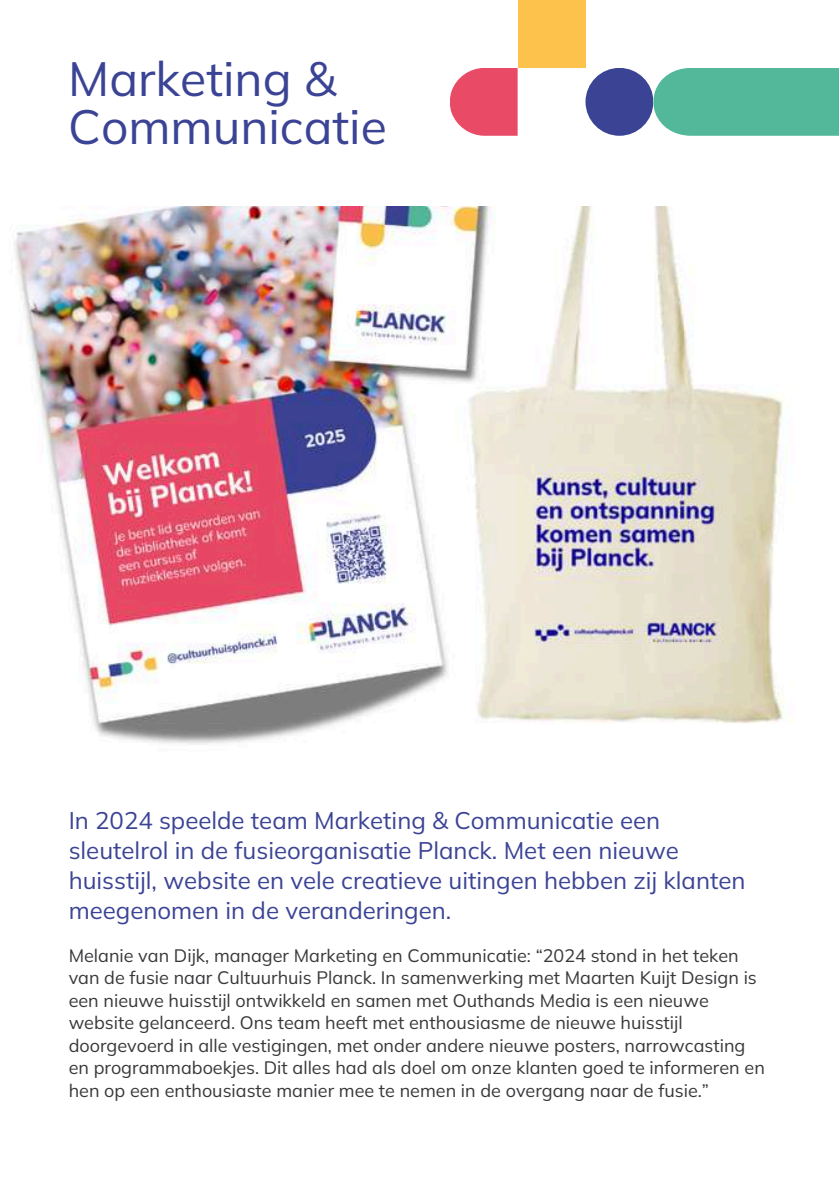
<style>
.page{position:relative;width:839px;height:1192px;background:#fff}
.page>*{position:absolute;margin:0;border:0;box-sizing:border-box;transform-origin:0 0}
.t1{font:48px/48px "Mulish";color:#3b4395}
.t2{font:24px/30px "Mulish";color:#3b4395}
.t3{font:18px/22.4px "Mulish";color:#39373a}
</style>
<div class="page">
<img style="left:14px;top:206px;width:778px;height:539px">
<svg style="left:450px;top:68px;width:67px;height:68px;background:#eb5f77"></svg>
<div style="left:653px;top:68px;width:185px;height:68px;background:#53b89a"></div>
<div style="left:517px;top:0;width:68px;height:68px;background:#fcc24b"></div>
<div style="left:585px;top:68px;width:68px;height:68px;background:#3b4395;border-radius:50%"></div>
<h1 class="t1" style="left:68px;top:54px;width:320px">Marketing &amp;<br>Communicatie</h1>
<h2 class="t2" style="left:69px;top:804px;width:678px">In 2024 speelde team Marketing &amp; Communicatie een sleutelrol in de fusieorganisatie Planck. Met een nieuwe huisstijl, website en vele creatieve uitingen hebben zij klanten meegenomen in de veranderingen.</h2>
<p class="t3" style="left:69px;top:943px;width:697px">Melanie van Dijk, manager Marketing en Communicatie: “2024 stond in het teken van de fusie naar Cultuurhuis Planck. In samenwerking met Maarten Kuijt Design is een nieuwe huisstijl ontwikkeld en samen met Outhands Media is een nieuwe website gelanceerd. Ons team heeft met enthousiasme de nieuwe huisstijl doorgevoerd in alle vestigingen, met onder andere nieuwe posters, narrowcasting en programmaboekjes. Dit alles had als doel om onze klanten goed te informeren en hen op een enthousiaste manier mee te nemen in de overgang naar de fusie.”</p>
</div>
